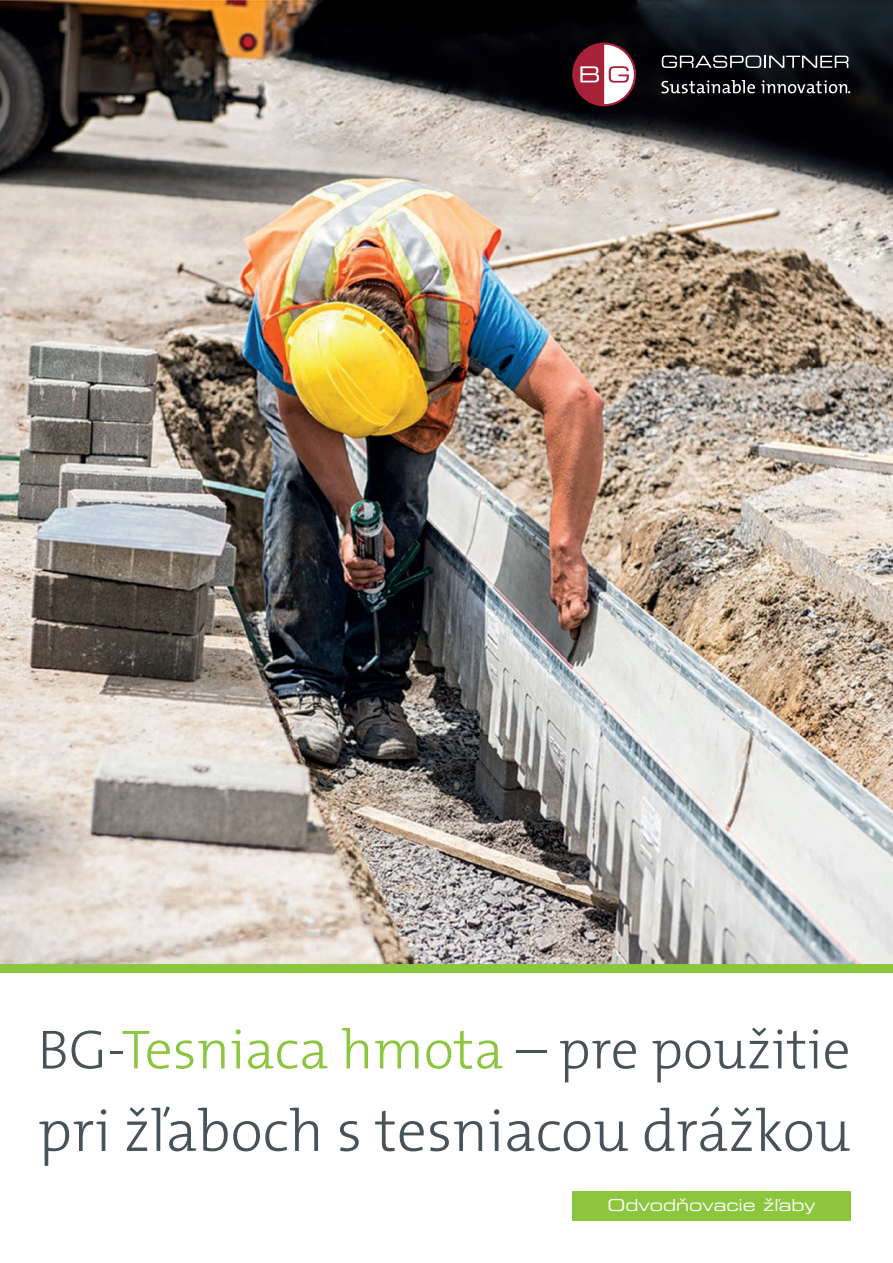
<style>
.page{position:relative;width:893px;height:1263px;background:#fff}
.page>*{position:absolute;margin:0;border:0;box-sizing:border-box;transform-origin:0 0}
.t1{font:300 59.25px "The Mix E2 s";color:#475359}
.t2{font:300 55.5px "The Mix E2 s";color:#475359}
.t3{font:16.5px "Eurostile LTCE Extended Two";color:#fff}
.s1{color:#8bc63e}
</style>
<div class="page">
<img style="left:0;top:0;width:893px;height:964px">
<div style="left:0;top:964px;width:893px;height:9px;background:#8bc63e"></div>
<div style="left:572px;top:1191px;width:278px;height:29px;background:#8bc63e"></div>
<svg style="left:662px;top:56px;width:186px;height:12px"></svg>
<svg style="left:572px;top:43px;width:64px;height:63px"></svg>
<svg style="left:661px;top:80px;width:94px;height:13px"></svg>
<svg style="left:761px;top:80px;width:89px;height:13px"></svg>
<p class="t2" style="left:38px;top:1014px;width:814px">BG-<span class="s1">Tesniaca hmota</span> – pre použitie</p>
<p class="t1" style="left:38px;top:1093px;width:815px">pri žľaboch s tesniacou drážkou</p>
<p class="t3" style="left:607px;top:1194px;width:209px">Odvodňovacie žľaby</p>
</div>
